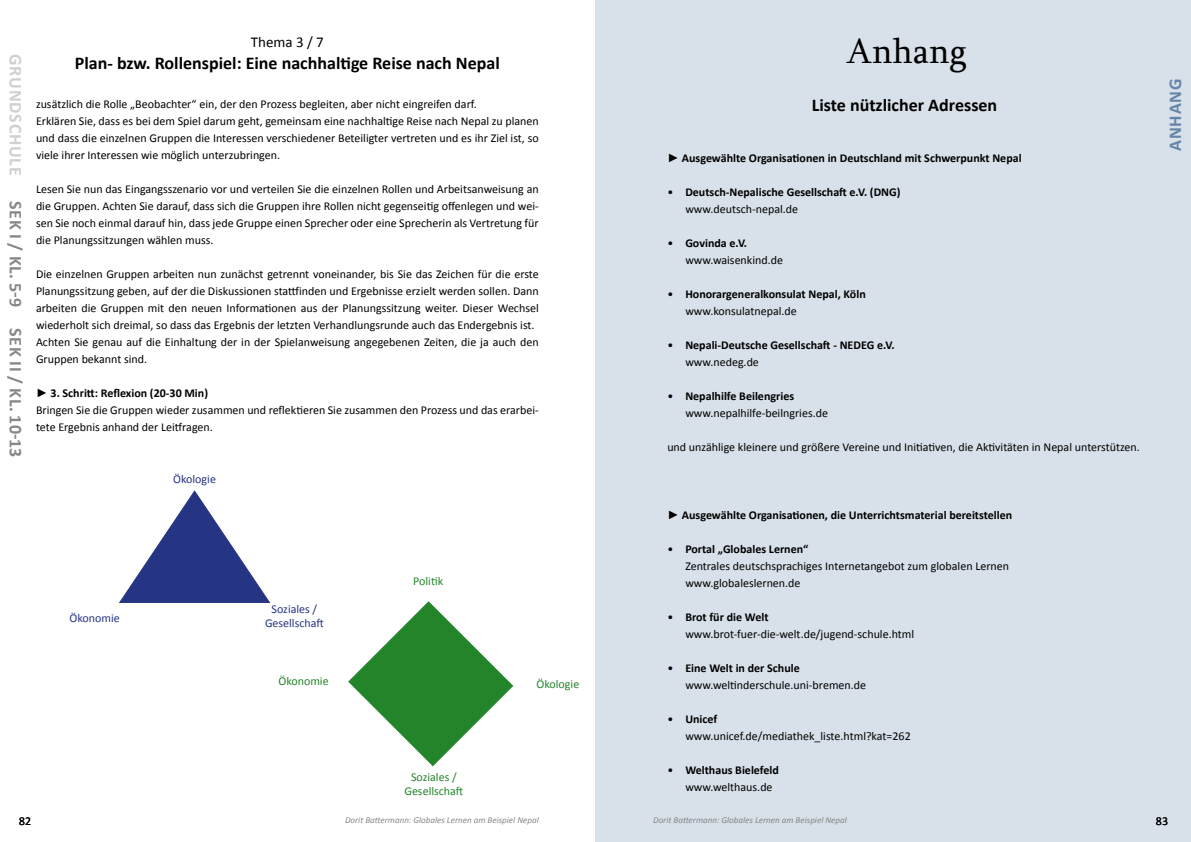
<style>
.page{position:relative;width:1191px;height:842px;background:#fff}
.page>*{position:absolute;margin:0;border:0;box-sizing:border-box;transform-origin:0 0}
.t1{font:36px "Sylfaen";color:#000}
.t2{font:700 18px "Calibri";color:#000}
.t3{font:700 18px "Calibri";letter-spacing:.04em;color:#878786}
.t4{font:700 18px "Calibri";letter-spacing:.04em;color:#cfd0d0}
.t5{font:700 18px "Calibri";color:#6585a8}
.t6{font:15px "Calibri";color:#000}
.t7{font:12px/17px "Calibri";color:#000}
.t8{font:700 12px/17px "Calibri";color:#000}
.t9{font:12px/14.4px "Calibri";color:#24842a;text-align:center}
.t10{font:12px/14.4px "Calibri";color:#253483;text-align:center}
.t11{font:italic 9px "Calibri";color:#878786}
.s1{font-family:"Arial";font-weight:700}
.s2{font-weight:700}
.s3{font-family:"Arial"}
.s4{font-weight:400}
</style>
<div class="page">
<div style="left:595px;top:0;width:596px;height:842px;background:#d8e0e9"></div>
<svg style="left:119px;top:490px;width:152px;height:113px"></svg>
<svg style="left:348px;top:601px;width:166px;height:166px"></svg>
<h2 class="t4" style="left:27px;top:54px;width:121px;rotate:90deg">Grundschule</h2>
<h2 class="t3" style="left:27px;top:201px;width:258px;rotate:90deg">Sek I / Kl. 5-9 Sek II / Kl. 10-13</h2>
<p class="t6" style="left:251px;top:33px;width:74px">Thema 3 / 7</p>
<h2 class="t2" style="left:75px;top:51px;width:426px">Plan- bzw. Rollenspiel: Eine nachhaltige Reise nach Nepal</h2>
<p class="t7" style="left:36px;top:96px;width:504px">zusätzlich die Rolle „Beobachter“ ein, der den Prozess begleiten, aber nicht eingreifen darf.<br>Erklären Sie, dass es bei dem Spiel darum geht, gemeinsam eine nachhaltige Reise nach Nepal zu planen und dass die einzelnen Gruppen die Interessen verschiedener Beteiligter vertreten und es ihr Ziel ist, so viele ihrer Interessen wie möglich unterzubringen.</p>
<p class="t7" style="left:36px;top:181px;width:504px;text-align:justify">Lesen Sie nun das Eingangsszenario vor und verteilen Sie die einzelnen Rollen und Arbeitsanweisung an die Gruppen. Achten Sie darauf, dass sich die Gruppen ihre Rollen nicht gegenseitig offenlegen und wei&shy;sen Sie noch einmal darauf hin, dass jede Gruppe einen Sprecher oder eine Sprecherin als Vertretung für die Planungssitzungen wählen muss.</p>
<p class="t7" style="left:36px;top:266px;width:504px">Die einzelnen Gruppen arbeiten nun zunächst getrennt voneinander, bis Sie das Zeichen für die erste Planungssitzung geben, auf der die Diskussionen stattfinden und Ergebnisse erzielt werden sollen. Dann arbeiten die Gruppen mit den neuen Informationen aus der Planungssitzung weiter. Dieser Wechsel wiederholt sich dreimal, so dass das Ergebnis der letzten Verhandlungsrunde auch das Endergebnis ist.<br>Achten Sie genau auf die Einhaltung der in der Spielanweisung angegebenen Zeiten, die ja auch den Gruppen bekannt sind.</p>
<p class="t7" style="left:36px;top:385px;width:504px"><span class="s1">►</span> <span class="s2">3. Schritt: Reflexion (20-30 Min)<br></span>Bringen Sie die Gruppen wieder zusammen und reflektieren Sie zusammen den Prozess und das erarbei&shy;tete Ergebnis anhand der Leitfragen.</p>
<p class="t10" style="left:173px;top:472px;width:44px">Ökologie</p>
<p class="t10" style="left:70px;top:611px;width:52px">Ökonomie</p>
<p class="t10" style="left:265px;top:602px;width:60px">Soziales /<br>Gesellschaft</p>
<p class="t9" style="left:413px;top:574px;width:31px">Politik</p>
<p class="t9" style="left:278px;top:674px;width:52px">Ökonomie</p>
<p class="t9" style="left:536px;top:677px;width:44px">Ökologie</p>
<p class="t9" style="left:404px;top:769px;width:60px">Soziales /<br>Gesellschaft</p>
<h1 class="t1" style="left:846px;top:26px;width:121px">Anhang</h1>
<h2 class="t2" style="left:812px;top:94px;width:187px">Liste nützlicher Adressen</h2>
<p class="t8" style="left:667px;top:150px;width:356px"><span class="s3">►</span> Ausgewählte Organisationen in Deutschland mit Schwerpunkt Nepal</p>
<p class="t8" style="left:685px;top:184px;width:217px;text-indent:-18px"><span class="s4">•</span> Deutsch-Nepalische Gesellschaft e.V. (DNG) <span class="s4">www.deutsch-nepal.de</span></p>
<p class="t7" style="left:685px;top:235px;width:99px;text-indent:-18px">• <span class="s2">Govinda e.V. </span>www.waisenkind.de</p>
<p class="t8" style="left:685px;top:286px;width:182px;text-indent:-18px"><span class="s4">•</span> Honorargeneralkonsulat Nepal, Köln <span class="s4">www.konsulatnepal.de</span></p>
<p class="t8" style="left:685px;top:337px;width:211px;text-indent:-18px"><span class="s4">•</span> Nepali-Deutsche Gesellschaft - NEDEG e.V. <span class="s4">www.nedeg.de</span></p>
<p class="t7" style="left:685px;top:388px;width:144px;text-indent:-18px">• <span class="s2">Nepalhilfe Beilengries </span>www.nepalhilfe-beilngries.de</p>
<p class="t7" style="left:667px;top:439px;width:474px">und unzählige kleinere und größere Vereine und Initiativen, die Aktivitäten in Nepal unterstützen.</p>
<p class="t8" style="left:667px;top:507px;width:346px"><span class="s3">►</span> Ausgewählte Organisationen, die Unterrichtsmaterial bereitstellen</p>
<p class="t7" style="left:685px;top:541px;width:325px;text-indent:-18px">• <span class="s2">Portal „Globales Lernen“<br></span>Zentrales deutschsprachiges Internetangebot zum globalen Lernen www.globaleslernen.de</p>
<p class="t7" style="left:685px;top:609px;width:230px;text-indent:-18px">• <span class="s2">Brot für die Welt </span>www.brot-fuer-die-welt.de/jugend-schule.html</p>
<p class="t7" style="left:685px;top:660px;width:182px;text-indent:-18px">• <span class="s2">Eine Welt in der Schule </span>www.weltinderschule.uni-bremen.de</p>
<p class="t7" style="left:685px;top:711px;width:227px;text-indent:-18px">• <span class="s2">Unicef </span>www.unicef.de/mediathek_liste.html?kat=262</p>
<p class="t8" style="left:685px;top:762px;width:95px;text-indent:-18px"><span class="s4">•</span> Welthaus Bielefeld <span class="s4">www.welthaus.de</span></p>
<h2 class="t5" style="left:1163px;top:151px;width:70px;rotate:-90deg">Anhang</h2>
<p class="t7" style="left:19px;top:812px;width:14px">82</p>
<p class="t11" style="left:345px;top:813px;width:195px">Dorit Battermann: Globales Lernen am Beispiel Nepal</p>
<p class="t11" style="left:653px;top:813px;width:195px">Dorit Battermann: Globales Lernen am Beispiel Nepal</p>
<p class="t7" style="left:1155px;top:812px;width:14px">83</p>
</div>
